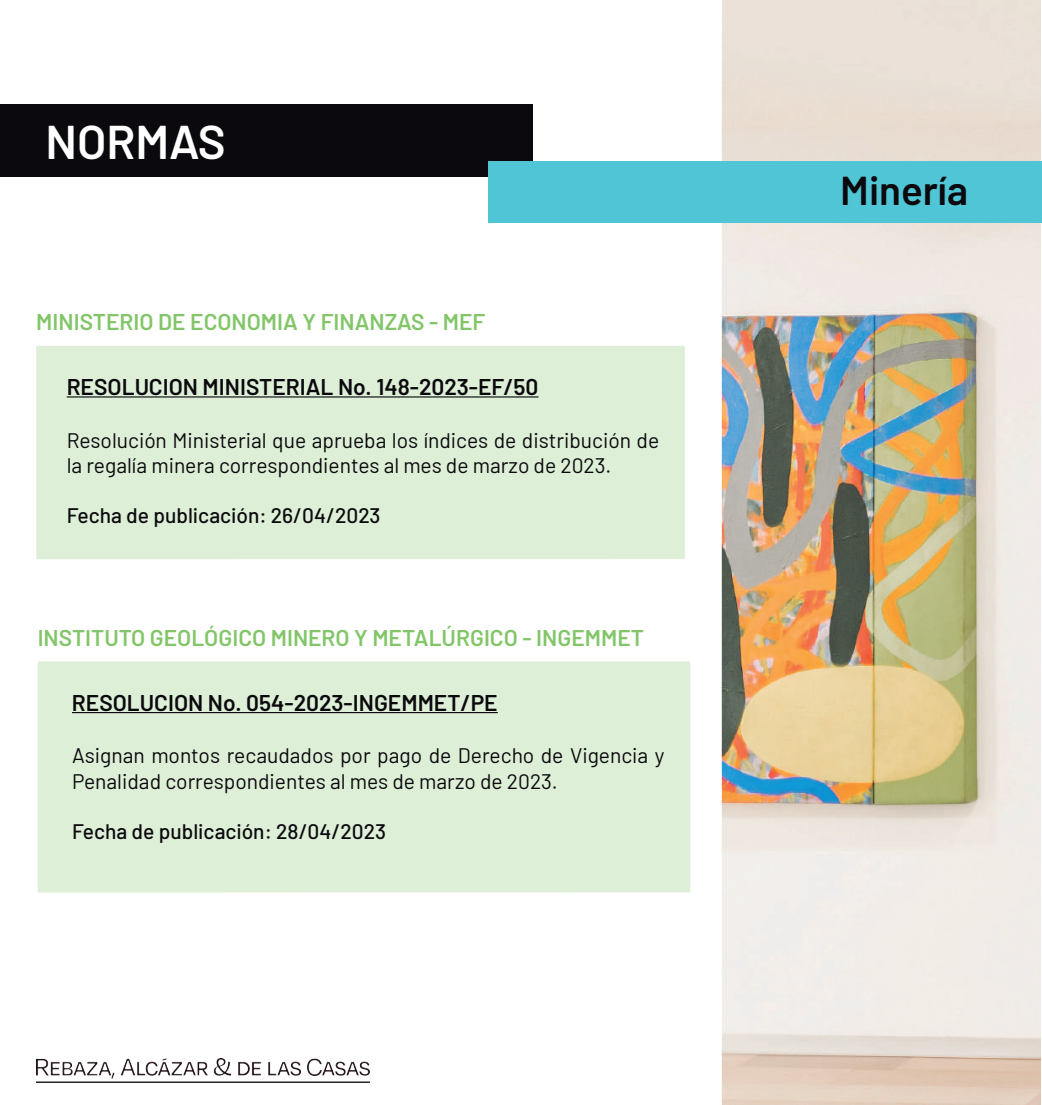
<style>
.page{position:relative;width:1042px;height:1105px;background:#fff}
.page>*{position:absolute;margin:0;border:0;box-sizing:border-box;transform-origin:0 0}
.t1{font:600 47.25px "Barlow";color:#fff}
.t2{font:600 40.25px "Barlow";color:#0b090d}
.t3{font:600 22.75px "Barlow";color:#82c669}
.t4{font:600 22.75px "Barlow";color:#0b090d}
.t5{font:21px/25.2px "Barlow";color:#0b090d}
.t6{font:500 21px "Barlow";color:#0b090d}
</style>
<div class="page">
<img style="left:721px;top:0;width:319px;height:1105px">
<div style="left:36px;top:346px;width:649px;height:213px;background:#ddefd7"></div>
<hr style="left:67px;top:396px;width:471px;height:2px;background:#0b090d">
<img style="left:36px;top:1058px;width:334px;height:24px">
<div style="left:0;top:104px;width:533px;height:73px;background:#0b090d"></div>
<div style="left:488px;top:161px;width:554px;height:61px;background:#4fc5d5"></div>
<div style="left:38px;top:661px;width:652px;height:232px;background:#ddefd7"></div>
<hr style="left:72px;top:712px;width:426px;height:1px;background:#0b090d">
<h1 class="t1" style="left:45px;top:107px;width:182px">NORMAS</h1>
<p class="t3" style="left:36px;top:306px;width:450px">MINISTERIO DE ECONOMIA Y FINANZAS - MEF</p>
<p class="t4" style="left:67px;top:370px;width:473px">RESOLUCION MINISTERIAL No. 148-2023-EF/50</p>
<p class="t5" style="left:67px;top:426px;width:594px">Resolución Ministerial que aprueba los índices de distribución de la regalía minera correspondientes al mes de marzo de 2023.</p>
<p class="t6" style="left:67px;top:500px;width:315px">Fecha de publicación: 26/04/2023</p>
<p class="t3" style="left:38px;top:621px;width:608px">INSTITUTO GEOLÓGICO MINERO Y METALÚRGICO - INGEMMET</p>
<p class="t4" style="left:72px;top:686px;width:427px">RESOLUCION No. 054-2023-INGEMMET/PE</p>
<p class="t5" style="left:72px;top:742px;width:594px">Asignan montos recaudados por pago de Derecho de Vigencia y<br>Penalidad correspondientes al mes de marzo de 2023.</p>
<p class="t6" style="left:72px;top:816px;width:315px">Fecha de publicación: 28/04/2023</p>
<h2 class="t2" style="left:840px;top:161px;width:129px">Minería</h2>
</div>
